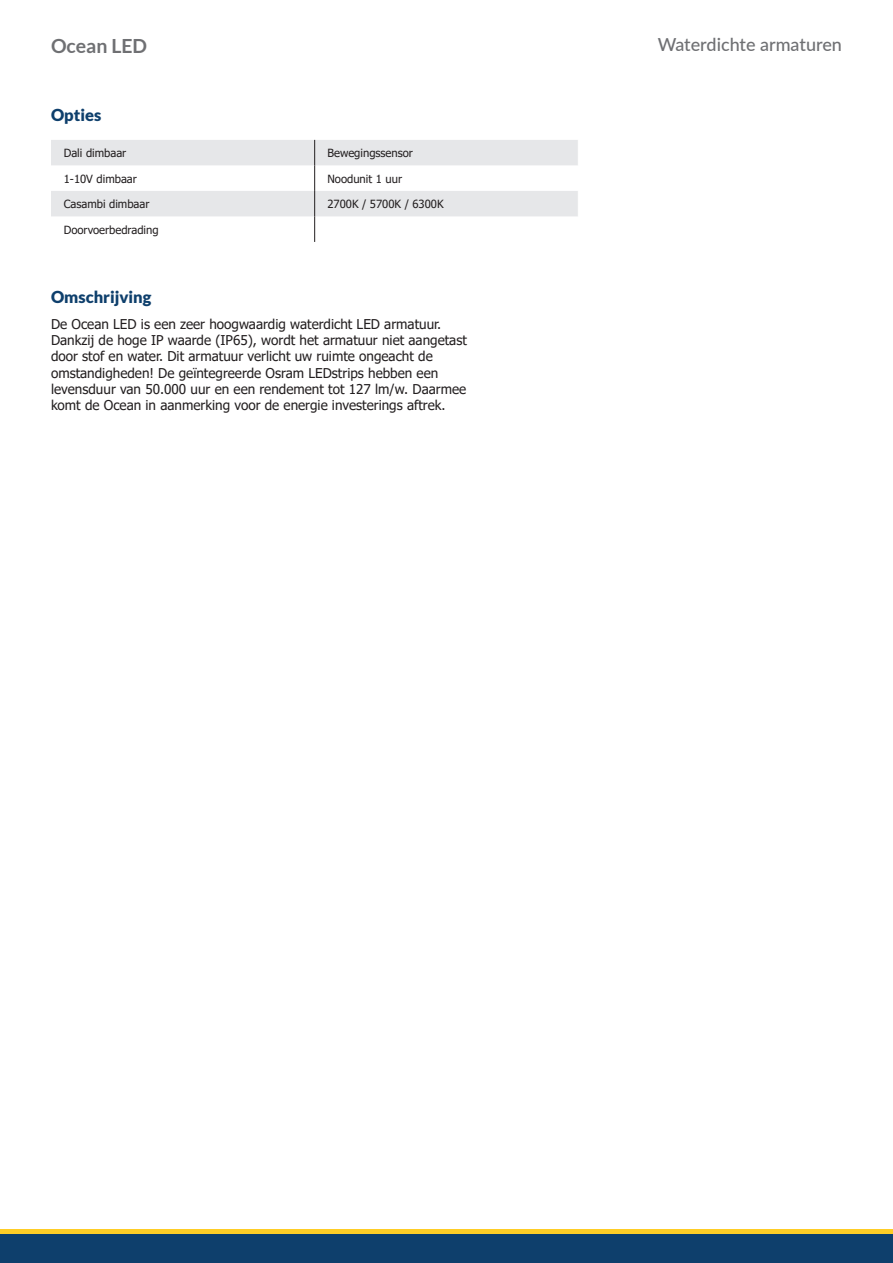
<style>
.page{position:relative;width:893px;height:1263px;background:#fff}
.page>*{position:absolute;margin:0;border:0;box-sizing:border-box;transform-origin:0 0}
.t1{font:700 19.5px "Lato";color:#6f7073}
.t2{font:500 18px "Lato";color:#6f7073}
.t3{font:900 16.5px "Lato";color:#0e3f6c}
.t4{font:13.5px/16.2px "Tahoma";color:#231f20}
.t5{font:11.25px "Tahoma";color:#231f20}
</style>
<div class="page">
<div style="left:0;top:1233px;width:893px;height:30px;background:#0e3f6c"></div>
<hr style="left:0;top:1229px;width:893px;height:4px;background:#fecd26">
<svg style="left:51px;top:140px;width:527px;height:102px"></svg>
<h1 class="t1" style="left:51px;top:34px;width:98px">Ocean LED</h1>
<h2 class="t2" style="left:658px;top:32px;width:186px">Waterdichte armaturen</h2>
<p class="t3" style="left:51px;top:106px;width:52px">Opties</p>
<p class="t5" style="left:64px;top:145px;width:64px">Dali dimbaar</p>
<p class="t5" style="left:327px;top:145px;width:87px">Bewegingssensor</p>
<p class="t5" style="left:64px;top:171px;width:75px">1-10V dimbaar</p>
<p class="t5" style="left:327px;top:171px;width:76px">Noodunit 1 uur</p>
<p class="t5" style="left:64px;top:197px;width:87px">Casambi dimbaar</p>
<p class="t5" style="left:327px;top:197px;width:118px">2700K / 5700K / 6300K</p>
<p class="t5" style="left:64px;top:222px;width:96px">Doorvoerbedrading</p>
<p class="t3" style="left:51px;top:287px;width:102px">Omschrijving</p>
<p class="t4" style="left:51px;top:317px;width:417px">De Ocean LED is een zeer hoogwaardig waterdicht LED armatuur.<br>Dankzij de hoge IP waarde (IP65), wordt het armatuur niet aangetast door stof en water. Dit armatuur verlicht uw ruimte ongeacht de omstandigheden! De geïntegreerde Osram LEDstrips hebben een levensduur van 50.000 uur en een rendement tot 127 lm/w. Daarmee komt de Ocean in aanmerking voor de energie investerings aftrek.</p>
</div>
